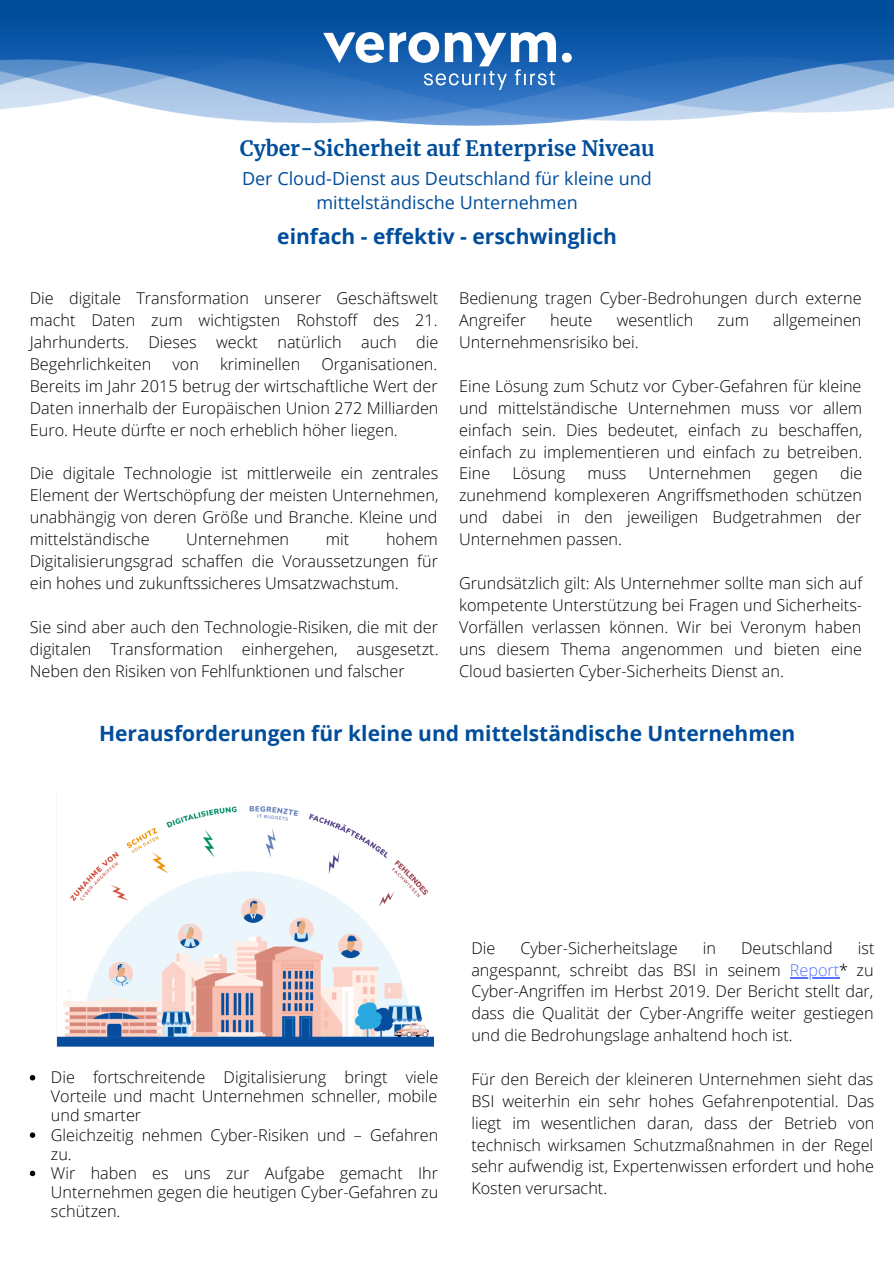
<style>
.page{position:relative;width:894px;height:1264px;background:#fff}
.page>*{position:absolute;margin:0;border:0;box-sizing:border-box;transform-origin:0 0}
.t1{font:700 21px "Open Sans";color:#004d9b}
.t2{font:700 21px "Merriweather";color:#004d9b}
.t3{font:18px/24.8px "Open Sans";color:#004d9b;text-align:center}
.t4{font:300 16.2px/21.9px "Open Sans";color:#000;text-align:justify}
.s1{color:#5271ff}
</style>
<div class="page">
<img style="left:0;top:0;width:893px;height:126px">
<img style="left:323px;top:32px;width:248px;height:58px">
<img style="left:56px;top:806px;width:377px;height:241px">
<hr style="left:789px;top:976px;width:50px;height:2px;background:#5271ff">
<svg style="left:30px;top:1075px;width:5px;height:5px"></svg>
<svg style="left:30px;top:1132px;width:5px;height:5px"></svg>
<svg style="left:30px;top:1170px;width:5px;height:6px"></svg>
<p class="t2" style="left:240px;top:135px;width:416px">Cyber-Sicherheit auf Enterprise Niveau</p>
<p class="t3" style="left:242px;top:165px;width:411px">Der Cloud-Dienst aus Deutschland für kleine und mittelständische Unternehmen</p>
<p class="t1" style="left:277px;top:221px;width:341px">einfach - effektiv - erschwinglich</p>
<p class="t4" style="left:30px;top:287px;width:410px">Die digitale Transformation unserer Geschäftswelt macht Daten zum wichtigsten Rohstoff des 21.<br>Jahrhunderts. Dieses weckt natürlich auch die Begehrlichkeiten</p>
<p class="t4" style="left:172px;top:352px;width:28px">von</p>
<p class="t4" style="left:220px;top:352px;width:82px">kriminellen</p>
<p class="t4" style="left:30px;top:352px;width:410px;text-indent:291px">Organisationen.<br>Bereits im Jahr 2015 betrug der wirtschaftliche Wert der Daten innerhalb der Europäischen Union 272 Milliarden Euro. Heute dürfte er noch erheblich höher liegen.</p>
<p class="t4" style="left:30px;top:462px;width:410px">Die digitale Technologie ist mittlerweile ein zentrales Element der Wertschöpfung der meisten Unternehmen, unabhängig von deren Größe und Branche. Kleine und mittelständische</p>
<p class="t4" style="left:30px;top:528px;width:409px;text-indent:356px">hohem Digitalisierungsgrad schaffen die Voraussetzungen für ein hohes und zukunftssicheres Umsatzwachstum.</p>
<p class="t4" style="left:30px;top:615px;width:410px">Sie sind aber auch den Technologie-Risiken, die mit der digitalen Transformation einhergehen, ausgesetzt.<br>Neben den Risiken von Fehlfunktionen und falscher</p>
<p class="t4" style="left:186px;top:528px;width:104px">Unternehmen</p>
<p class="t4" style="left:326px;top:528px;width:25px">mit</p>
<p class="t4" style="left:459px;top:287px;width:404px">Bedienung tragen Cyber-Bedrohungen durch externe<br>Angreifer</p>
<p class="t4" style="left:550px;top:309px;width:44px">heute</p>
<p class="t4" style="left:616px;top:309px;width:78px">wesentlich</p>
<p class="t4" style="left:717px;top:309px;width:33px">zum</p>
<p class="t4" style="left:772px;top:309px;width:90px">allgemeinen</p>
<p class="t4" style="left:459px;top:330px;width:181px">Unternehmensrisiko bei.</p>
<p class="t4" style="left:459px;top:374px;width:404px">Eine Lösung zum Schutz vor Cyber-Gefahren für kleine und mittelständische Unternehmen muss vor allem einfach sein. Dies bedeutet, einfach zu beschaffen, einfach zu implementieren und einfach zu betreiben.<br>Eine</p>
<p class="t4" style="left:459px;top:462px;width:404px;text-indent:381px">die zunehmend komplexeren Angriffsmethoden schützen und dabei in den jeweiligen Budgetrahmen der Unternehmen passen.</p>
<p class="t4" style="left:459px;top:571px;width:404px">Grundsätzlich gilt: Als Unternehmer sollte man sich auf kompetente Unterstützung bei Fragen und Sicherheits-Vorfällen verlassen können. Wir bei Veronym haben uns diesem Thema angenommen und bieten eine Cloud basierten Cyber-Sicherheits Dienst an.</p>
<p class="t4" style="left:512px;top:462px;width:55px">Lösung</p>
<p class="t4" style="left:587px;top:462px;width:41px">muss</p>
<p class="t4" style="left:648px;top:462px;width:104px">Unternehmen</p>
<p class="t4" style="left:773px;top:462px;width:46px">gegen</p>
<p class="t1" style="left:99px;top:719px;width:697px">Herausforderungen für kleine und mittelständische Unternehmen</p>
<p class="t4" style="left:51px;top:1067px;width:389px;line-height:19px;text-align:left">Die fortschreitende Digitalisierung bringt viele Vorteile und macht Unternehmen schneller, mobile und smarter<br>Gleichzeitig nehmen Cyber-Risiken und – Gefahren zu.<br>Wir haben es uns zur Aufgabe gemacht Ihr Unternehmen gegen die heutigen Cyber-Gefahren zu schützen.</p>
<p class="t4" style="left:471px;top:936px;width:25px">Die</p>
<p class="t4" style="left:520px;top:936px;width:159px">Cyber-Sicherheitslage</p>
<p class="t4" style="left:702px;top:936px;width:15px">in</p>
<p class="t4" style="left:741px;top:936px;width:93px">Deutschland</p>
<p class="t4" style="left:471px;top:936px;width:404px;text-indent:386px">ist angespannt, schreibt das BSI in seinem <span class="s1">Report</span>* zu Cyber-Angriffen im Herbst 2019. Der Bericht stellt dar, dass die Qualität der Cyber-Angriffe weiter gestiegen und die Bedrohungslage anhaltend hoch ist.</p>
<p class="t4" style="left:471px;top:1067px;width:404px">Für den Bereich der kleineren Unternehmen sieht das BSI weiterhin ein sehr hohes Gefahrenpotential. Das liegt im wesentlichen daran, dass der Betrieb von technisch wirksamen Schutzmaßnahmen in der Regel sehr aufwendig ist, Expertenwissen erfordert und hohe Kosten verursacht.</p>
</div>
